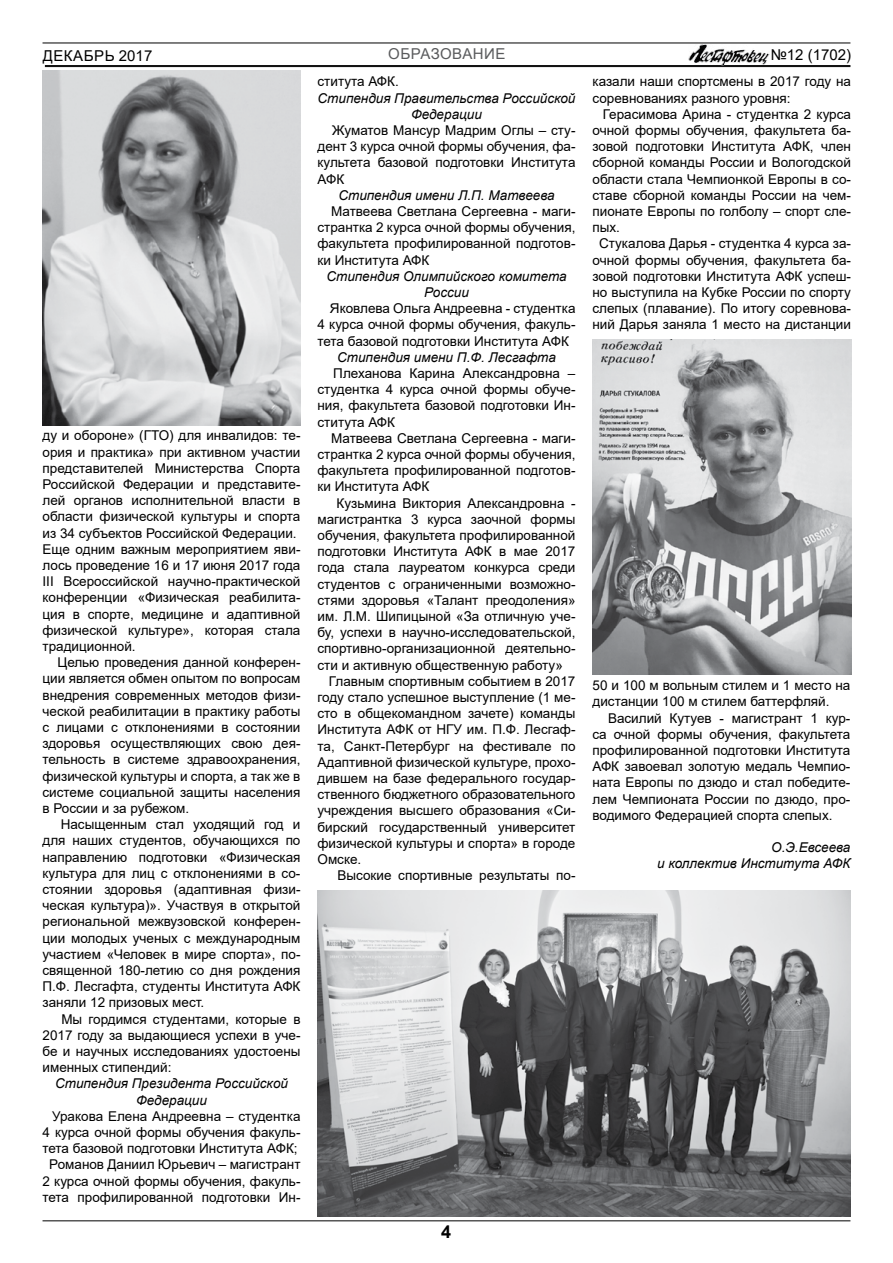
<style>
.page{position:relative;width:893px;height:1263px;background:#fff}
.page>*{position:absolute;margin:0;border:0;box-sizing:border-box;transform-origin:0 0}
.t1{font:700 18px "Arial";color:#000}
.t2{font:15px "Arial";letter-spacing:.035em;color:#000}
.t3{font:15px "Arial";letter-spacing:.03em;color:#5a5b5d}
.t4{font:15px "Arial";color:#000}
.t5{font:13.5px/16.2px "Arial";color:#000;text-align:justify}
.t6{font:italic 13.5px/16.2px "Arial";color:#000;text-align:center}
</style>
<div class="page">
<hr style="left:45px;top:65px;width:805px;height:1px;background:#000">
<hr style="left:45px;top:66px;width:805px;height:1px;background:#000">
<hr style="left:43px;top:43px;width:807px;height:1px;background:#000">
<hr style="left:43px;top:1220px;width:807px;height:1px;background:#000">
<img style="left:688px;top:44px;width:82px;height:21px">
<img style="left:317px;top:891px;width:533px;height:325px">
<img style="left:42px;top:70px;width:259px;height:356px">
<img style="left:593px;top:340px;width:258px;height:334px">
<p class="t3" style="left:388px;top:43px;width:12px">обр</p>
<p class="t3" style="left:420px;top:43px;width:85px">азован ие</p>
<p class="t2" style="left:43px;top:45px;width:111px">декабрь 2017</p>
<p class="t4" style="left:771px;top:44px;width:82px">№12 (1702)</p>
<p class="t5" style="left:43px;top:427px;width:259px;text-align:left">ду и обороне» (ГТО) для инвалидов: те&shy;ория и практика» при активном участии представителей Министерства Спорта Российской Федерации и представите&shy;лей органов исполнительной власти в области физической культуры и спорта из 34 субъектов Российской Федерации.<br>Еще одним важным мероприятием яви&shy;лось проведение 16 и 17 июня 2017 года III Всероссийской научно-практической конференции «Физическая реабилита&shy;ция в спорте, медицине и адаптивной физической культуре», которая стала традиционной.</p>
<p class="t5" style="left:43px;top:654px;width:259px;text-indent:15px">Целью проведения данной конферен&shy;ции является обмен опытом по вопросам внедрения современных методов физи&shy;ческой реабилитации в практику работы с лицами с отклонениями в состоянии здоровья осуществляющих свою дея&shy;тельность в системе здравоохранения, физической культуры и спорта, а так же в системе социальной защиты населения в России и за рубежом.</p>
<p class="t5" style="left:43px;top:816px;width:259px;text-indent:18px">Насыщенным стал уходящий год и для наших студентов, обучающихся по направлению подготовки «Физическая культура для лиц с отклонениями в со&shy;стоянии здоровья (адаптивная физи&shy;ческая культура)». Участвуя в открытой региональной межвузовской конферен&shy;ции молодых ученых с международным участием «Человек в мире спорта», по&shy;священной 180-летию со дня рождения П.Ф. Лесгафта, студенты И нститута АФК заняли 12 призовых мест.</p>
<p class="t5" style="left:43px;top:1011px;width:259px;text-indent:19px">Мы гордимся студентами, которые в 2017 году за выдающиеся успехи в уче&shy;бе и научных исследованиях удостоены именных стипендий:</p>
<p class="t6" style="left:55px;top:1076px;width:234px">Стипендия Президента Российской<br>Федерации</p>
<p class="t5" style="left:43px;top:1108px;width:259px;text-align:right">Уракова Елена Андреевна – студентка 4 курса очной формы обучения факуль&shy;тета базовой подготовки И нститута АФК; Романов Даниил Юрьевич – магистрант 2 курса очной формы обучения, факуль&shy;тета профилированной подготовки И н-</p>
<p class="t5" style="left:318px;top:73px;width:83px">ститута АФК.</p>
<p class="t6" style="left:318px;top:90px;width:259px">Стипендия Правительства Российской<br>Федерации</p>
<p class="t5" style="left:318px;top:122px;width:259px;text-indent:15px">Жуматов Мансур Мадрим Оглы – сту&shy;дент 3 курса очной формы обучения, фа&shy;культета базовой подготовки И нститута АФК</p>
<p class="t6" style="left:338px;top:187px;width:218px">Стипендия имени Л.П. Матвеева</p>
<p class="t5" style="left:318px;top:203px;width:259px;text-indent:14px">Матвеева Светлана Сергеевна - маги&shy;странтка 2 курса очной формы обучения, факультета профилированной подготов&shy;ки И нститута АФК</p>
<p class="t6" style="left:326px;top:268px;width:242px">Стипендия Олимпийского комитета<br>России</p>
<p class="t5" style="left:318px;top:300px;width:259px;text-indent:12px">Яковлева Ольга Андреевна - студентка 4 курса очной формы обучения, факуль&shy;тета базовой подготовки И нститута АФК</p>
<p class="t6" style="left:337px;top:349px;width:220px">Стипендия имени П.Ф. Лесгафта</p>
<p class="t5" style="left:318px;top:365px;width:259px;text-indent:16px">Плеханова Карина Александровна – студентка 4 курса очной формы обуче&shy;ния, факультета базовой подготовки И н&shy;ститута АФК</p>
<p class="t5" style="left:318px;top:430px;width:259px;text-indent:14px">Матвеева Светлана Сергеевна - маги&shy;странтка 2 курса очной формы обучения, факультета профилированной подготов&shy;ки И нститута АФК</p>
<p class="t5" style="left:337px;top:495px;width:240px">Кузьмина Виктория Александровна -</p>
<p class="t5" style="left:318px;top:511px;width:259px">магистрантка 3 курса заочной формы</p>
<p class="t5" style="left:318px;top:527px;width:259px">обучения, факультета профилированной</p>
<p class="t5" style="left:318px;top:543px;width:259px">подготовки И нститута АФК в мае 2017</p>
<p class="t5" style="left:318px;top:559px;width:259px">года стала лауреатом конкурса среди</p>
<p class="t5" style="left:318px;top:576px;width:259px">студентов с ограниченными возможно-</p>
<p class="t5" style="left:318px;top:592px;width:259px">стями здоровья «Талант преодоления»</p>
<p class="t5" style="left:318px;top:608px;width:259px">им. Л.М. Шипицыной «За отличную уче-</p>
<p class="t5" style="left:318px;top:624px;width:259px">бу, успехи в научно-исследовательской,</p>
<p class="t5" style="left:318px;top:640px;width:259px">спортивно-организационной деятельно-</p>
<p class="t5" style="left:318px;top:657px;width:247px">сти и активную общественную работу»</p>
<p class="t5" style="left:329px;top:673px;width:248px">Главным спортивным событием в 2017</p>
<p class="t5" style="left:318px;top:689px;width:259px">году стало успешное выступление (1 ме-</p>
<p class="t5" style="left:318px;top:705px;width:259px">сто в общекомандном зачете) команды</p>
<p class="t5" style="left:318px;top:721px;width:259px">И нститута АФК от НГУ им. П.Ф. Лесгаф-</p>
<p class="t5" style="left:318px;top:738px;width:259px">та, Санкт-Петербург на фестивале по</p>
<p class="t5" style="left:318px;top:754px;width:259px">Адаптивной физической культуре, прохо-</p>
<p class="t5" style="left:318px;top:770px;width:259px">дившем на базе федерального государ-</p>
<p class="t5" style="left:318px;top:786px;width:259px">ственного бюджетного образовательного</p>
<p class="t5" style="left:318px;top:802px;width:259px">учреждения высшего образования «Си-</p>
<p class="t5" style="left:318px;top:819px;width:259px">бирский государственный университет</p>
<p class="t5" style="left:318px;top:835px;width:259px">физической культуры и спорта» в городе</p>
<p class="t5" style="left:318px;top:851px;width:45px">Омске.</p>
<p class="t5" style="left:338px;top:867px;width:239px">Высокие спортивные результаты по-</p>
<p class="t5" style="left:592px;top:73px;width:260px">казали наши спортсмены в 2017 году на соревнованиях разного уровня:</p>
<p class="t5" style="left:603px;top:106px;width:250px">Герасимова Арина - студентка 2 курса</p>
<p class="t5" style="left:592px;top:122px;width:260px">очной формы обучения, факультета ба-</p>
<p class="t5" style="left:592px;top:138px;width:260px">зовой подготовки И нститута АФК, член</p>
<p class="t5" style="left:592px;top:154px;width:260px">сборной команды России и Вологодской</p>
<p class="t5" style="left:592px;top:171px;width:260px">области стала Чемпионкой Европы в со-</p>
<p class="t5" style="left:592px;top:187px;width:260px">ставе сборной команды России на чем-</p>
<p class="t5" style="left:592px;top:203px;width:260px">пионате Европы по голболу – спорт сле-</p>
<p class="t5" style="left:592px;top:219px;width:29px">пых.</p>
<p class="t5" style="left:599px;top:235px;width:253px">Стукалова Дарья - студентка 4 курса за-</p>
<p class="t5" style="left:592px;top:252px;width:260px">очной формы обучения, факультета ба-</p>
<p class="t5" style="left:592px;top:268px;width:260px">зовой подготовки И нститута АФК успеш-</p>
<p class="t5" style="left:592px;top:284px;width:260px">но выступила на Кубке России по спорту</p>
<p class="t5" style="left:592px;top:300px;width:260px">слепых (плавание). По итогу соревнова-</p>
<p class="t5" style="left:592px;top:316px;width:260px">ний Дарья заняла 1 место на дистанции</p>
<p class="t5" style="left:592px;top:677px;width:259px">50 и 100 м вольным стилем и 1 место на дистанции 100 м стилем баттерфляй.</p>
<p class="t5" style="left:592px;top:710px;width:259px;text-indent:16px">Василий Кутуев - магистрант 1 кур&shy;са очной формы обучения, факультета профилированной подготовки И нститута АФК завоевал золотую медаль Чемпио&shy;ната Европы по дзюдо и стал победите&shy;лем Чемпионата России по дзюдо, про&shy;водимого Федерацией спорта слепых.</p>
<p class="t6" style="left:657px;top:840px;width:195px;text-align:right">О.Э.Евсеева<br>и коллектив Института АФК</p>
<h1 class="t1" style="left:441px;top:1219px;width:12px">4</h1>
</div>
